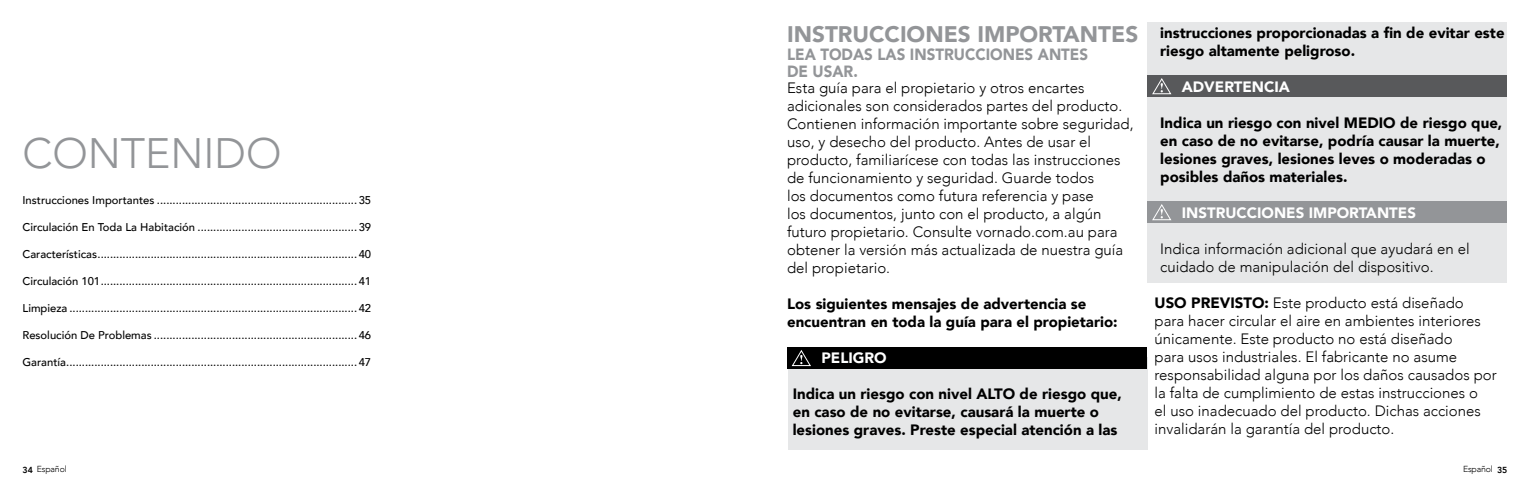
<style>
.page{position:relative;width:1530px;height:495px;background:#fff}
.page>*{position:absolute;margin:0;border:0;box-sizing:border-box;transform-origin:0 0}
.t1{font:300 42.5px "Avenir";color:#939598}
.t2{font:900 22.5px "Avenir";color:#939598}
.t3{font:900 16.25px/17.5px "Avenir";color:#939598;scale:.93 1}
.t4{font:300 15px/18px "Avenir";color:#000}
.t5{font:900 15px/18px "Avenir";color:#000}
.t6{font:900 15px "Avenir";color:#fff}
.t7{font:500 11.25px "Avenir";color:#000}
.t8{font:300 8.75px "Avenir";letter-spacing:-.02em;color:#000}
.s1{font-weight:900}
.s2{font-weight:800}
</style>
<div class="page">
<div style="left:788px;top:357px;width:359px;height:93px;background:#e6e7e8"></div>
<div style="left:1148px;top:22px;width:360px;height:262px;background:#e6e7e8"></div>
<div style="left:1148px;top:201px;width:359px;height:22px;background:#939598"></div>
<svg style="left:1152px;top:204px;width:19px;height:17px"></svg>
<div style="left:1148px;top:75px;width:359px;height:22px;background:#58595b"></div>
<svg style="left:1152px;top:78px;width:20px;height:17px"></svg>
<div style="left:787px;top:347px;width:360px;height:22px;background:#000"></div>
<svg style="left:792px;top:350px;width:19px;height:16px"></svg>
<h1 class="t1" style="left:22px;top:128px;width:261px">CONTENIDO</h1>
<p class="t7" style="left:22px;top:191px;width:350px">Instrucciones Importantes ................................................................ 35</p>
<p class="t7" style="left:22px;top:218px;width:350px">Circulación En Toda La Habitación ................................................... 39</p>
<p class="t7" style="left:22px;top:245px;width:350px">Características................................................................................... 40</p>
<p class="t7" style="left:22px;top:272px;width:350px">Circulación 101.................................................................................. 41</p>
<p class="t7" style="left:22px;top:299px;width:350px">Limpieza ............................................................................................ 42</p>
<p class="t7" style="left:22px;top:326px;width:350px">Resolución De Problemas ................................................................. 46</p>
<p class="t7" style="left:22px;top:353px;width:350px">Garantía............................................................................................. 47</p>
<h2 class="t2" style="left:787px;top:15px;width:353px">INSTRUCCIONES IMPORTANTES</h2>
<p class="t3" style="left:787px;top:45px;width:325px">LEA TODAS LAS INSTRUCCIONES ANTES<br>DE USAR.</p>
<p class="t4" style="left:787px;top:79px;width:348px">Esta guía para el propietario y otros encartes adicionales son considerados partes del producto.<br>Contienen información importante sobre seguridad, uso, y desecho del producto. Antes de usar el producto, familiarícese con todas las instrucciones de funcionamiento y seguridad. Guarde todos<br>los documentos como futura referencia y pase<br>los documentos, junto con el producto, a algún futuro propietario. Consulte vornado.com.au para obtener la versión más actualizada de nuestra guía del propietario.</p>
<p class="t5" style="left:787px;top:295px;width:332px">Los siguientes mensajes de advertencia se encuentran en toda la guía para el propietario:</p>
<p class="t6" style="left:821px;top:345px;width:67px">PELIGRO</p>
<p class="t5" style="left:793px;top:385px;width:331px">Indica un riesgo con nivel ALTO de riesgo que, en caso de no evitarse, causará la muerte o lesiones graves. Preste especial atención a las</p>
<p class="t5" style="left:1160px;top:23px;width:346px">instrucciones proporcionadas a fin de evitar este riesgo altamente peligroso.</p>
<p class="t6" style="left:1182px;top:73px;width:110px">ADVERTENCIA</p>
<p class="t5" style="left:1160px;top:113px;width:344px">Indica un riesgo con nivel MEDIO de riesgo que, en caso de no evitarse, podría causar la muerte, lesiones graves, lesiones leves o moderadas o posibles daños materiales.</p>
<p class="t6" style="left:1182px;top:199px;width:236px">INSTRUCCIONES IMPORTANTES</p>
<p class="t4" style="left:1160px;top:239px;width:311px">Indica información adicional que ayudará en el cuidado de manipulación del dispositivo.</p>
<p class="t4" style="left:1155px;top:293px;width:344px"><span class="s1">USO PREVISTO:</span> Este producto está diseñado para hacer circular el aire en ambientes interiores únicamente. Este producto no está diseñado<br>para usos industriales. El fabricante no asume responsabilidad alguna por los daños causados por la falta de cumplimiento de estas instrucciones o<br>el uso inadecuado del producto. Dichas acciones invalidarán la garantía del producto.</p>
<p class="t8" style="left:22px;top:464px;width:46px"><span class="s2">34</span> Español</p>
<p class="t8" style="left:1463px;top:464px;width:46px">Español <span class="s2">35</span></p>
</div>
